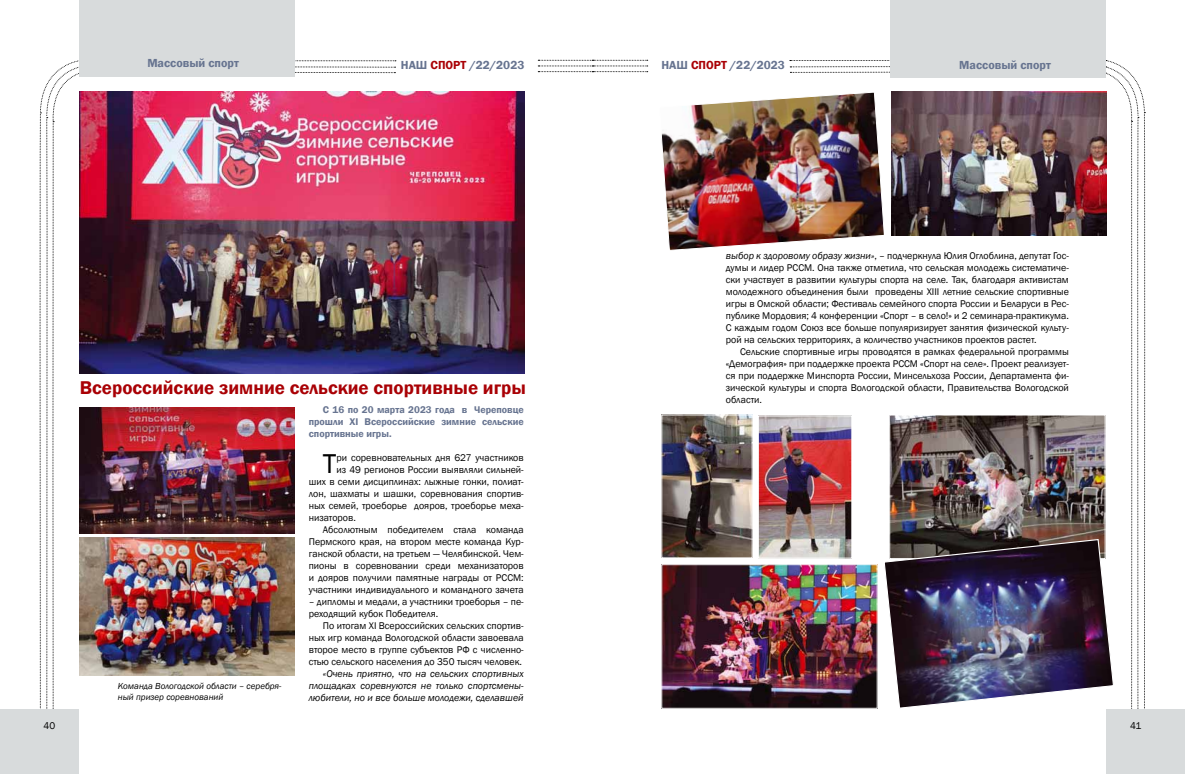
<style>
.page{position:relative;width:1185px;height:774px;background:#fff}
.page>*{position:absolute;margin:0;border:0;box-sizing:border-box;transform-origin:0 0}
.t1{font:28px "Franklin Gothic";color:#000}
.t2{font:600 19px "Franklin Gothic";color:#a90005}
.t3{font:600 12px "Franklin Gothic";color:#677490}
.t4{font:10px/12px "Franklin Gothic";color:#000;text-align:justify}
.t5{font:italic 10px/12px "Franklin Gothic";color:#000;text-align:justify}
.t6{font:600 10px/12px "Franklin Gothic";color:#677490;text-align:justify}
.t7{font:italic 9px/10.8px "Franklin Gothic";color:#000}
.s1{color:#a90005}
.s2{font-style:italic}
</style>
<div class="page">
<svg style="left:40px;top:60px;width:356px;height:650px"></svg>
<div style="left:0;top:710px;width:79px;height:64px;background:#d8dbdc"></div>
<div style="left:79px;top:0;width:216px;height:77px;background:#d8dbdc"></div>
<div style="left:1106px;top:710px;width:78px;height:64px;background:#d8dbdc"></div>
<div style="left:890px;top:0;width:216px;height:77px;background:#d8dbdc"></div>
<svg style="left:538px;top:60px;width:110px;height:12px"></svg>
<img style="left:80px;top:92px;width:444px;height:281px">
<img style="left:661px;top:60px;width:484px;height:650px">
<img style="left:80px;top:408px;width:215px;height:126px">
<img style="left:891px;top:416px;width:213px;height:122px">
<div style="left:889px;top:414px;width:217px;height:145px;border:1px solid #fff"></div>
<img style="left:663px;top:416px;width:88px;height:140px">
<div style="left:661px;top:414px;width:92px;height:144px;border:1px solid #fff"></div>
<img style="left:760px;top:417px;width:90px;height:140px">
<div style="left:758px;top:415px;width:94px;height:144px;border:1px solid #fff"></div>
<img style="left:79px;top:538px;width:216px;height:138px">
<img style="left:891px;top:92px;width:215px;height:143px">
<img style="left:883px;top:538px;width:232px;height:171px">
<img style="left:663px;top:566px;width:213px;height:141px">
<div style="left:661px;top:564px;width:217px;height:145px;border:1px solid #fff"></div>
<p class="t3" style="left:147px;top:55px;width:93px">Массовый спорт</p>
<p class="t3" style="left:401px;top:58px;width:125px">НАШ <span class="s1">СПОРТ</span> /22/2023</p>
<p class="t3" style="left:661px;top:58px;width:125px">НАШ <span class="s1">СПОРТ</span> /22/2023</p>
<p class="t3" style="left:959px;top:58px;width:93px">Массовый спорт</p>
<h2 class="t2" style="left:80px;top:376px;width:448px">Всероссийские зимние сельские спортивные игры</h2>
<p class="t7" style="left:118px;top:680px;width:165px">Команда Вологодской области – серебря&shy;ный призер соревнований</p>
<p class="t6" style="left:309px;top:404px;width:216px;text-indent:14px">С 16 по 20 марта 2023 года в Череповце прошли XI Всероссийские зимние сельские спортивные игры.</p>
<h1 class="t1" style="left:323px;top:446px;width:15px">Т</h1>
<p class="t4" style="left:337px;top:452px;width:189px">ри соревновательных дня 627 участников</p>
<p class="t4" style="left:337px;top:464px;width:189px">из 49 регионов России выявляли сильней-</p>
<p class="t4" style="left:309px;top:476px;width:216px">ших в семи дисциплинах: лыжные гонки, полиат-</p>
<p class="t4" style="left:309px;top:488px;width:216px">лон, шахматы и шашки, соревнования спортив-</p>
<p class="t4" style="left:309px;top:500px;width:216px">ных семей, троеборье дояров, троеборье меха-</p>
<p class="t4" style="left:309px;top:512px;width:49px">низаторов.</p>
<p class="t4" style="left:323px;top:524px;width:202px">Абсолютным победителем стала команда</p>
<p class="t4" style="left:309px;top:536px;width:216px">Пермского края, на втором месте команда Кур-</p>
<p class="t4" style="left:309px;top:548px;width:216px">ганской области, на третьем — Челябинской. Чем-</p>
<p class="t4" style="left:309px;top:560px;width:216px">пионы в соревновании среди механизаторов</p>
<p class="t4" style="left:309px;top:572px;width:216px">и дояров получили памятные награды от РССМ:</p>
<p class="t4" style="left:309px;top:584px;width:216px">участники индивидуального и командного зачета</p>
<p class="t4" style="left:309px;top:596px;width:216px">– дипломы и медали, а участники троеборья – пе&shy;реходящий кубок Победителя.</p>
<p class="t4" style="left:309px;top:620px;width:216px;text-indent:14px">По итогам XI Всероссийских сельских спортив&shy;ных игр команда Вологодской области завоевала второе место в группе субъектов РФ с численно&shy;стью сельского населения до 350 тысяч человек.</p>
<p class="t5" style="left:309px;top:668px;width:216px;text-indent:14px">«Очень приятно, что на сельских спортивных площадках соревнуются не только спортсмены&shy;любители, но и все больше молодежи, сделавшей</p>
<p class="t4" style="left:726px;top:249px;width:345px"><span class="s2">выбор к здоровому образу жизни»</span>, – подчеркнула Юлия Оглоблина, депутат Гос&shy;думы и лидер РССМ. Она также отметила, что сельская молодежь систематиче&shy;ски участвует в развитии культуры спорта на селе. Так, благодаря активистам молодежного объединения были проведены XIII летние сельские спортивные игры в Омской области; Фестиваль семейного спорта России и Беларуси в Рес&shy;публике Мордовия; 4 конференции «Спорт – в село!» и 2 семинара-практикума.<br>С каждым годом Союз все больше популяризирует занятия физической культу&shy;рой на сельских территориях, а количество участников проектов растет.</p>
<p class="t4" style="left:726px;top:345px;width:345px;text-indent:14px">Сельские спортивные игры проводятся в рамках федеральной программы «Демография» при поддержке проекта РССМ «Спорт на селе». Проект реализует&shy;ся при поддержке Минспорта России, Минсельхоза России, Департамента фи&shy;зической культуры и спорта Вологодской области, Правительства Вологодской области.</p>
<p class="t4" style="left:44px;top:720px;width:13px">40</p>
<p class="t4" style="left:1130px;top:720px;width:13px">41</p>
</div>
